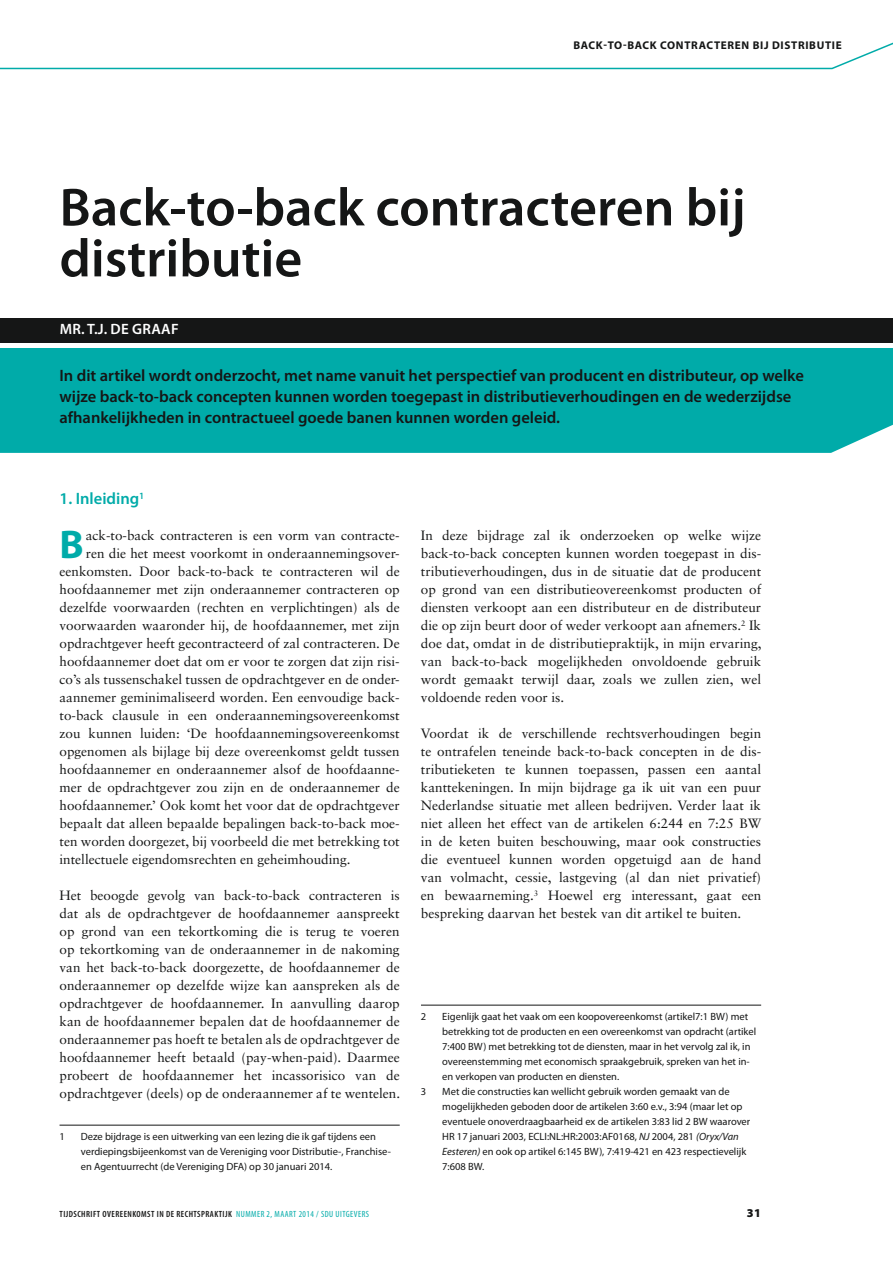
<style>
.page{position:relative;width:893px;height:1263px;background:#fff}
.page>*{position:absolute;margin:0;border:0;box-sizing:border-box;transform-origin:0 0}
.t1{font:600 54px/51px "Myriad Pro";color:#151616}
.t2{font:700 40.2px "Myriad Pro";color:#00aba9}
.t3{font:600 16.5px/21px "Myriad Pro";color:#151616}
.t4{font:600 16.5px "Myriad Pro";color:#00aba9}
.t5{font:600 15px "Myriad Pro";letter-spacing:.02em;color:#fff}
.t6{font:13.5px/18px "Sabon LT Std";color:#151616;text-align:justify}
.t7{font:900 12px "Myriad Pro";color:#151616}
.t8{font:700 11.25px "Myriad Pro";letter-spacing:.06em;color:#151616}
.t9{font:10.5px/15px "Myriad Pro";color:#151616}
.t10{font:600 condensed 9px "Myriad Pro";letter-spacing:.05em;color:#151616}
.s1{font-style:italic}
.s2{font-weight:400;color:#00aba9}
</style>
<div class="page">
<div style="left:0;top:318px;width:893px;height:24px;background:#151616"></div>
<svg style="left:0;top:42px;width:893px;height:28px"></svg>
<div style="left:0;top:348px;width:893px;height:105px;background:#00aba9"></div>
<hr style="left:60px;top:1125px;width:340px;height:1px;background:#151616">
<hr style="left:421px;top:1005px;width:340px;height:1px;background:#151616">
<p class="t8" style="left:573px;top:38px;width:270px">BACK-TO-BACK CONTRACTEREN BIJ DISTRIBUTIE</p>
<h1 class="t1" style="left:60px;top:180px;width:688px">Back-to-back contracteren bij distributie</h1>
<p class="t5" style="left:60px;top:320px;width:121px">Mr. T.J. de Graaf</p>
<p class="t3" style="left:60px;top:364px;width:746px">In dit artikel wordt onderzocht, met name vanuit het perspectief van producent en distributeur, op welke wijze back-to-back concepten kunnen worden toegepast in distributieverhoudingen en de wederzijdse afhankelijkheden in contractueel goede banen kunnen worden geleid.</p>
<p class="t4" style="left:60px;top:488px;width:86px">1. Inleiding<sup>1</sup></p>
<h2 class="t2" style="left:60px;top:518px;width:26px">B</h2>
<p class="t6" style="left:86px;top:526px;width:315px">ack-to-back contracteren is een vorm van contracte-</p>
<p class="t6" style="left:86px;top:544px;width:315px">ren die het meest voorkomt in onderaannemingsover-</p>
<p class="t6" style="left:60px;top:562px;width:342px">eenkomsten. Door back-to-back te contracteren wil de</p>
<p class="t6" style="left:60px;top:580px;width:342px">hoofdaannemer met zijn onderaannemer contracteren op</p>
<p class="t6" style="left:60px;top:598px;width:342px">dezelfde voorwaarden (rechten en verplichtingen) als de</p>
<p class="t6" style="left:60px;top:616px;width:342px">voorwaarden waaronder hij, de hoofdaannemer, met zijn</p>
<p class="t6" style="left:60px;top:634px;width:342px">opdrachtgever heeft gecontracteerd of zal contracteren. De</p>
<p class="t6" style="left:60px;top:652px;width:342px">hoofdaannemer doet dat om er voor te zorgen dat zijn risi-</p>
<p class="t6" style="left:60px;top:670px;width:342px">co’s als tussenschakel tussen de opdrachtgever en de onder-</p>
<p class="t6" style="left:60px;top:688px;width:342px">aannemer geminimaliseerd worden. Een eenvoudige back-</p>
<p class="t6" style="left:60px;top:706px;width:342px">to-back clausule in een onderaannemingsovereenkomst</p>
<p class="t6" style="left:60px;top:724px;width:342px">zou kunnen luiden: ‘De hoofdaannemingsovereenkomst</p>
<p class="t6" style="left:60px;top:742px;width:342px">opgenomen als bijlage bij deze overeenkomst geldt tussen</p>
<p class="t6" style="left:60px;top:760px;width:342px">hoofdaannemer en onderaannemer alsof de hoofdaanne-</p>
<p class="t6" style="left:60px;top:778px;width:342px">mer de opdrachtgever zou zijn en de onderaannemer de</p>
<p class="t6" style="left:60px;top:796px;width:342px">hoofdaannemer.’ Ook komt het voor dat de opdrachtgever</p>
<p class="t6" style="left:60px;top:814px;width:342px">bepaalt dat alleen bepaalde bepalingen back-to-back moe-</p>
<p class="t6" style="left:60px;top:832px;width:342px">ten worden doorgezet, bij voorbeeld die met betrekking tot</p>
<p class="t6" style="left:60px;top:850px;width:292px">intellectuele eigendomsrechten en geheimhouding.</p>
<p class="t6" style="left:60px;top:886px;width:342px">Het beoogde gevolg van back-to-back contracteren is dat als de opdrachtgever de hoofdaannemer aanspreekt op grond van een tekortkoming die is terug te voeren op tekortkoming van de onderaannemer in de nakoming van het back-to-back doorgezette, de hoofdaannemer de onderaannemer op dezelfde wijze kan aanspreken als de opdrachtgever de hoofdaannemer. In aanvulling daarop kan de hoofdaannemer bepalen dat de hoofdaannemer de onderaannemer pas hoeft te betalen als de opdrachtgever de hoofdaannemer heeft betaald (pay-when-paid). Daarmee probeert de hoofdaannemer het incassorisico van de opdrachtgever (deels) op de onderaannemer af te wentelen.</p>
<p class="t9" style="left:60px;top:1129px;width:7px">1</p>
<p class="t9" style="left:81px;top:1129px;width:312px">Deze bijdrage is een uitwerking van een lezing die ik gaf tijdens een verdiepingsbijeenkomst van de Vereniging voor Distributie-, Franchise&shy;en Agentuurrecht (de Vereniging DFA) op 30 januari 2014.</p>
<p class="t6" style="left:421px;top:526px;width:342px">In deze bijdrage zal ik onderzoeken op welke wijze back-to-back concepten kunnen worden toegepast in dis&shy;tributieverhoudingen, dus in de situatie dat de producent op grond van een distributieovereenkomst producten of diensten verkoopt aan een distributeur en de distributeur die op zijn beurt door of weder verkoopt aan afnemers.<sup>2</sup> Ik doe dat, omdat in de distributiepraktijk, in mijn ervaring, van back-to-back mogelijkheden onvoldoende gebruik wordt gemaakt terwijl daar, zoals we zullen zien, wel voldoende reden voor is.</p>
<p class="t6" style="left:421px;top:724px;width:342px">Voordat ik de verschillende rechtsverhoudingen begin te ontrafelen teneinde back-to-back concepten in de dis&shy;tributieketen te kunnen toepassen, passen een aantal kanttekeningen. In mijn bijdrage ga ik uit van een puur Nederlandse situatie met alleen bedrijven. Verder laat ik niet alleen het effect van de artikelen 6:244 en 7:25 BW in de keten buiten beschouwing, maar ook constructies die eventueel kunnen worden opgetuigd aan de hand van volmacht, cessie, lastgeving (al dan niet privatief) en bewaarneming.<sup>3</sup> Hoewel erg interessant, gaat een bespreking daarvan het bestek van dit artikel te buiten.</p>
<p class="t9" style="left:421px;top:1009px;width:7px">2</p>
<p class="t9" style="left:442px;top:1009px;width:316px">Eigenlijk gaat het vaak om een koopovereenkomst (artikel7:1 BW) met betrekking tot de producten en een overeenkomst van opdracht (artikel 7:400 BW) met betrekking tot de diensten, maar in het vervolg zal ik, in overeenstemming met economisch spraakgebruik, spreken van het in&shy;en verkopen van producten en diensten.</p>
<p class="t9" style="left:421px;top:1084px;width:7px">3</p>
<p class="t9" style="left:442px;top:1084px;width:310px">Met die constructies kan wellicht gebruik worden gemaakt van de mogelijkheden geboden door de artikelen 3:60 e.v., 3:94 (maar let op eventuele onoverdraagbaarheid ex de artikelen 3:83 lid 2 BW waarover HR 17 januari 2003, ECLI:NL:HR:2003:AF0168, <span class="s1">NJ</span> 2004, 281 <span class="s1">(Oryx/Van Eesteren)</span> en ook op artikel 6:145 BW), 7:419-421 en 423 respectievelijk 7:608 BW.</p>
<p class="t10" style="left:60px;top:1208px;width:311px">TIJDSCHRIFT OVEREENKOMST IN DE RECHTSPRAKTIJK <span class="s2">NUMMER 2, MAART 2014 / SDU UITGEVERS</span></p>
<p class="t7" style="left:747px;top:1204px;width:16px">31</p>
</div>
